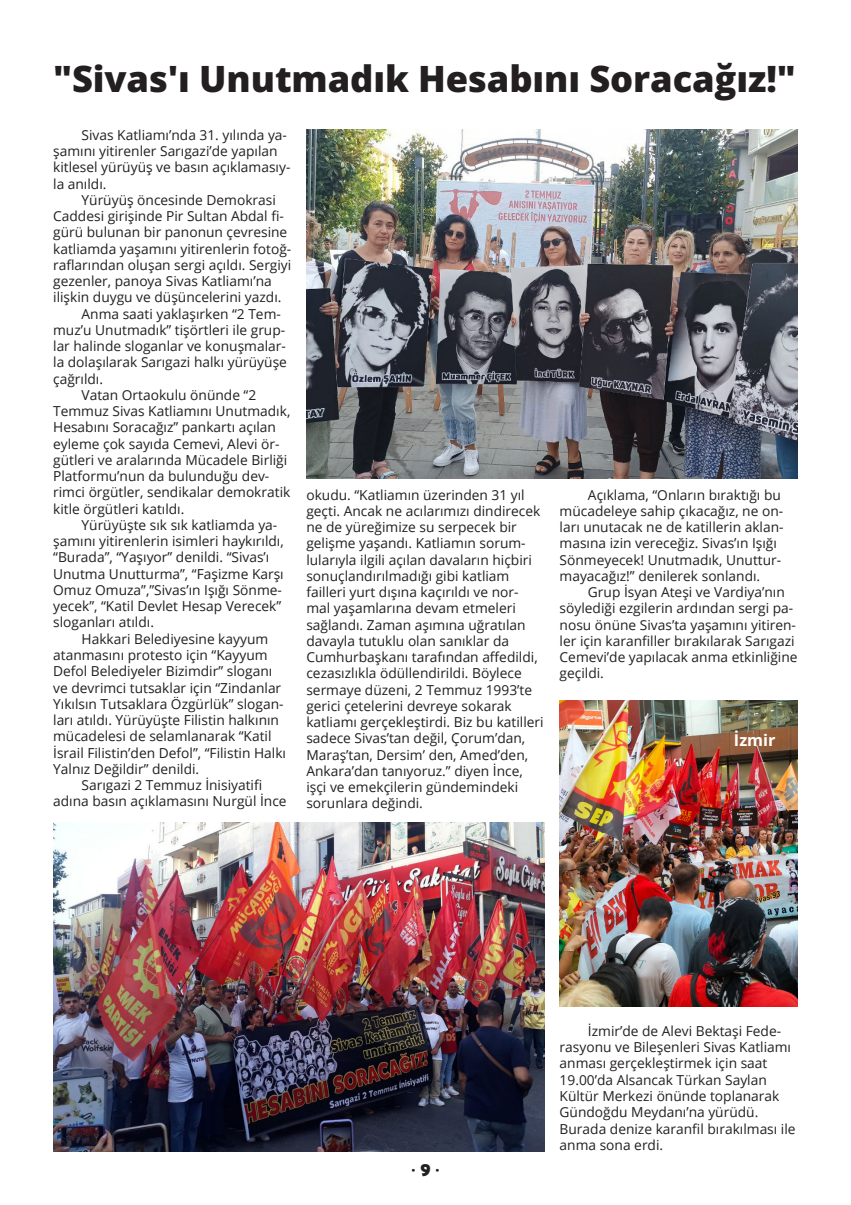
<style>
.page{position:relative;width:851px;height:1205px;background:#fff}
.page>*{position:absolute;margin:0;border:0;box-sizing:border-box;transform-origin:0 0}
.t1{font:800 36.25px "Open Sans";letter-spacing:-.005em;color:#231f20}
.t2{font:700 16.25px "Open Sans";color:#fff}
.t3{font:700 16.25px "Open Sans";color:#231f20}
.t4{font:13.75px/16.2px "Open Sans";color:#231f20}
.s1{font-family:"Revue BT";font-weight:400}
</style>
<div class="page">
<img style="left:306px;top:129px;width:491px;height:349px">
<img style="left:53px;top:822px;width:491px;height:330px">
<img style="left:559px;top:700px;width:238px;height:306px">
<p class="t1" style="left:53px;top:51px;width:744px">"Sivas'ı Unutmadık Hesabını Soracağız!"</p>
<p class="t4" style="left:53px;top:126px;width:239px;text-indent:28px">Sivas Katliamı’nda 31. yılında ya&shy;şamını yitirenler Sarıgazi’de yapılan kitlesel yürüyüş ve basın açıklamasıy&shy;la anıldı.</p>
<p class="t4" style="left:53px;top:191px;width:240px;text-indent:28px">Yürüyüş öncesinde Demokrasi Caddesi girişinde Pir Sultan Abdal fi&shy;gürü bulunan bir panonun çevresine katliamda yaşamını yitirenlerin fotoğ&shy;raflarından oluşan sergi açıldı. Sergiyi gezenler, panoya Sivas Katliamı’na ilişkin duygu ve düşüncelerini yazdı.</p>
<p class="t4" style="left:53px;top:305px;width:235px;text-indent:28px">Anma saati yaklaşırken “2 Tem&shy;muz’u Unutmadık” tişörtleri ile grup&shy;lar halinde sloganlar ve konuşmalar&shy;la dolaşılarak Sarıgazi halkı yürüyüşe çağrıldı.</p>
<p class="t4" style="left:53px;top:386px;width:239px;text-indent:28px">Vatan Ortaokulu önünde “2<br>Temmuz Sivas Katliamını Unutmadık, Hesabını Soracağız” pankartı açılan eyleme çok sayıda Cemevi, Alevi ör&shy;gütleri ve aralarında Mücadele Birliği Platformu’nun da bulunduğu dev&shy;rimci örgütler, sendikalar demokratik kitle örgütleri katıldı.</p>
<p class="t4" style="left:53px;top:516px;width:232px;text-indent:28px">Yürüyüşte sık sık katliamda ya&shy;şamını yitirenlerin isimleri haykırıldı, “Burada”, “Yaşıyor” denildi. “Sivas’ı Unutma Unutturma”, “Faşizme Karşı Omuz Omuza”,”Sivas’ın Işığı Sönme&shy;yecek”, “Katil Devlet Hesap Verecek” sloganları atıldı.</p>
<p class="t4" style="left:53px;top:630px;width:234px;text-indent:28px">Hakkari Belediyesine kayyum atanmasını protesto için “Kayyum Defol Belediyeler Bizimdir” sloganı ve devrimci tutsaklar için “Zindanlar Yıkılsın Tutsaklara Özgürlük” slogan&shy;ları atıldı. Yürüyüşte Filistin halkının mücadelesi de selamlanarak “Katil İsrail Filistin’den Defol”, “Filistin Halkı Yalnız Değildir” denildi.</p>
<p class="t4" style="left:53px;top:776px;width:235px;text-align:center">Sarıgazi 2 Temmuz İnisiyatifi<br>adına basın açıklamasını Nurgül İnce</p>
<p class="t4" style="left:306px;top:486px;width:239px">okudu. “Katliamın üzerinden 31 yıl geçti. Ancak ne acılarımızı dindirecek ne de yüreğimize su serpecek bir gelişme yaşandı. Katliamın sorum&shy;lularıyla ilgili açılan davaların hiçbiri sonuçlandırılmadığı gibi katliam failleri yurt dışına kaçırıldı ve nor&shy;mal yaşamlarına devam etmeleri sağlandı. Zaman aşımına uğratılan davayla tutuklu olan sanıklar da Cumhurbaşkanı tarafından affedildi, cezasızlıkla ödüllendirildi. Böylece sermaye düzeni, 2 Temmuz 1993’te gerici çetelerini devreye sokarak katliamı gerçekleştirdi. Biz bu katilleri sadece Sivas’tan değil, Çorum’dan, Maraş’tan, Dersim’ den, Amed’den, Ankara’dan tanıyoruz.” diyen İnce, işçi ve emekçilerin gündemindeki sorunlara değindi.</p>
<p class="t4" style="left:559px;top:486px;width:225px;text-indent:28px">Açıklama, “Onların bıraktığı bu mücadeleye sahip çıkacağız, ne on&shy;ları unutacak ne de katillerin aklan&shy;masına izin vereceğiz. Sivas’ın Işığı Sönmeyecek! Unutmadık, Unuttur&shy;mayacağız!” denilerek sonlandı.</p>
<p class="t4" style="left:559px;top:584px;width:239px;text-indent:28px">Grup İsyan Ateşi ve Vardiya’nın söylediği ezgilerin ardından sergi pa&shy;nosu önüne Sivas’ta yaşamını yitiren&shy;ler için karanfiller bırakılarak Sarıgazi Cemevi’de yapılacak anma etkinliğine geçildi.</p>
<p class="t2" style="left:733px;top:729px;width:43px">İzmir</p>
<p class="t3" style="left:411px;top:1159px;width:30px">· <span class="s1">9</span> ·</p>
<p class="t4" style="left:559px;top:1022px;width:237px;text-indent:28px">İzmir’de de Alevi Bektaşi Fede&shy;rasyonu ve Bileşenleri Sivas Katliamı anması gerçekleştirmek için saat<br>19.00’da Alsancak Türkan Saylan<br>Kültür Merkezi önünde toplanarak<br>Gündoğdu Meydanı’na yürüdü.<br>Burada denize karanfil bırakılması ile anma sona erdi.</p>
</div>
